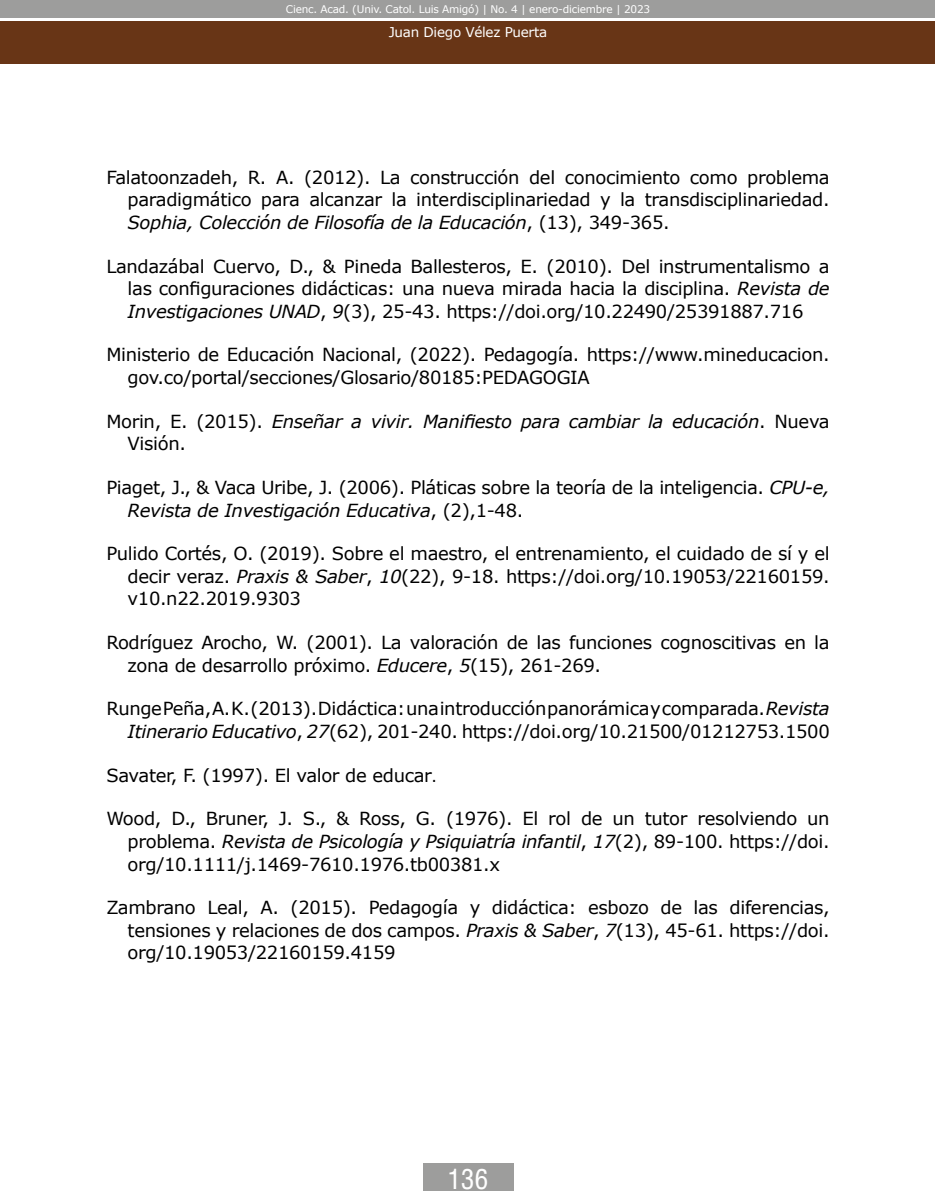
<style>
.page{position:relative;width:936px;height:1191px;background:#fff}
.page>*{position:absolute;margin:0;border:0;box-sizing:border-box;transform-origin:0 0}
.t1{font:27px "Arena Condensed";color:#fff}
.t2{font:18px/22.5px "Verdana";letter-spacing:-.02em;color:#000;text-align:justify}
.t3{font:italic 18px/22.5px "Verdana";letter-spacing:-.02em;color:#000}
.t4{font:13.5px "Verdana";letter-spacing:-.02em;color:#fff}
.t5{font:10.5px "Verdana";letter-spacing:-.02em;color:#fff}
.s1{font-style:italic}
.s2{font-style:normal}
.s3{font-size:15px}
</style>
<div class="page">
<div style="left:0;top:21px;width:934px;height:43px;background:#683516"></div>
<div style="left:0;top:0;width:934px;height:18px;background:#9d9d9c"></div>
<div style="left:423px;top:1163px;width:90px;height:28px;background:#9d9d9c"></div>
<p class="t5" style="left:286px;top:2px;width:366px">Cienc. Acad. (Univ. Catol. Luis Amigó) | No. 4 | enero-diciembre | 2023</p>
<p class="t4" style="left:389px;top:23px;width:160px">Juan Diego Vélez Puerta</p>
<p class="t2" style="left:128px;top:166px;width:703px;text-indent:-21px">Falatoonzadeh, R. A. (2012). La construcción del conocimiento como problema paradigmático para alcanzar la interdisciplinariedad y la transdisciplinariedad.<br><span class="s1">Sophia, Colección de Filosofía de la Educación</span>, (13), 349-365.</p>
<p class="t2" style="left:128px;top:255px;width:703px;text-indent:-21px">Landazábal Cuervo, D., &amp; Pineda Ballesteros, E. (2010). Del instrumentalismo a las configuraciones didácticas: una nueva mirada hacia la disciplina. <span class="s1">Revista de Investigaciones UNAD</span>, <span class="s1">9</span>(3), 25-43. https://doi.org/10.22490/25391887.716</p>
<p class="t2" style="left:128px;top:343px;width:703px;text-indent:-21px">Ministerio de Educación Nacional, (2022). Pedagogía. https://www.mineducacion. gov.co/portal/secciones/Glosario/80185:PEDAGOGIA</p>
<p class="t3" style="left:128px;top:410px;width:703px;text-indent:-21px"><span class="s2">Morin, E. (2015).</span> Enseñar a vivir. Manifiesto para cambiar la educación<span class="s2">. Nueva<br>Visión.</span></p>
<p class="t2" style="left:128px;top:476px;width:703px;text-indent:-21px">Piaget, J., &amp; Vaca Uribe, J. (2006). Pláticas sobre la teoría de la inteligencia. <span class="s1">CPU-e,<br>Revista de Investigación Educativa</span>, (2),1-48.</p>
<p class="t2" style="left:128px;top:542px;width:703px;text-indent:-21px">Pulido Cortés, O. (2019). Sobre el maestro, el entrenamiento, el cuidado de sí y el decir veraz. <span class="s1">Praxis &amp; Saber</span>, <span class="s1">10</span>(22), 9-18. https://doi.org/10.19053/22160159. v10.n22.2019.9303</p>
<p class="t2" style="left:128px;top:631px;width:703px;text-indent:-21px">Rodríguez Arocho, W. (2001). La valoración de las funciones cognoscitivas en la zona de desarrollo próximo. <span class="s1">Educere</span>, <span class="s1">5</span>(15), 261-269.</p>
<p class="t2" style="left:106px;top:697px;width:724px;text-align:right">Runge Peña, A. K. (2013). Didáctica: una introducción panorámica y comparada. <span class="s1">Revista<br>Itinerario Educativo</span>, <span class="s1">27</span>(62), 201-240. https://doi.org/10.21500/01212753.1500</p>
<p class="t2" style="left:106px;top:763px;width:332px">Savater, F. (1997). El valor de educar<span class="s3">.</span></p>
<p class="t2" style="left:128px;top:807px;width:703px;text-indent:-21px">Wood, D., Bruner, J. S., &amp; Ross, G. (1976). El rol de un tutor resolviendo un problema. <span class="s1">Revista de Psicología y Psiquiatría infantil</span>, <span class="s1">17</span>(2), 89-100. https://doi. org/10.1111/j.1469-7610.1976.tb00381.x</p>
<p class="t2" style="left:128px;top:896px;width:703px;text-indent:-21px">Zambrano Leal, A. (2015). Pedagogía y didáctica: esbozo de las diferencias, tensiones y relaciones de dos campos. <span class="s1">Praxis &amp; Saber</span>, <span class="s1">7</span>(13), 45-61. https://doi. org/10.19053/22160159.4159</p>
<h1 class="t1" style="left:447px;top:1163px;width:42px">136</h1>
</div>
